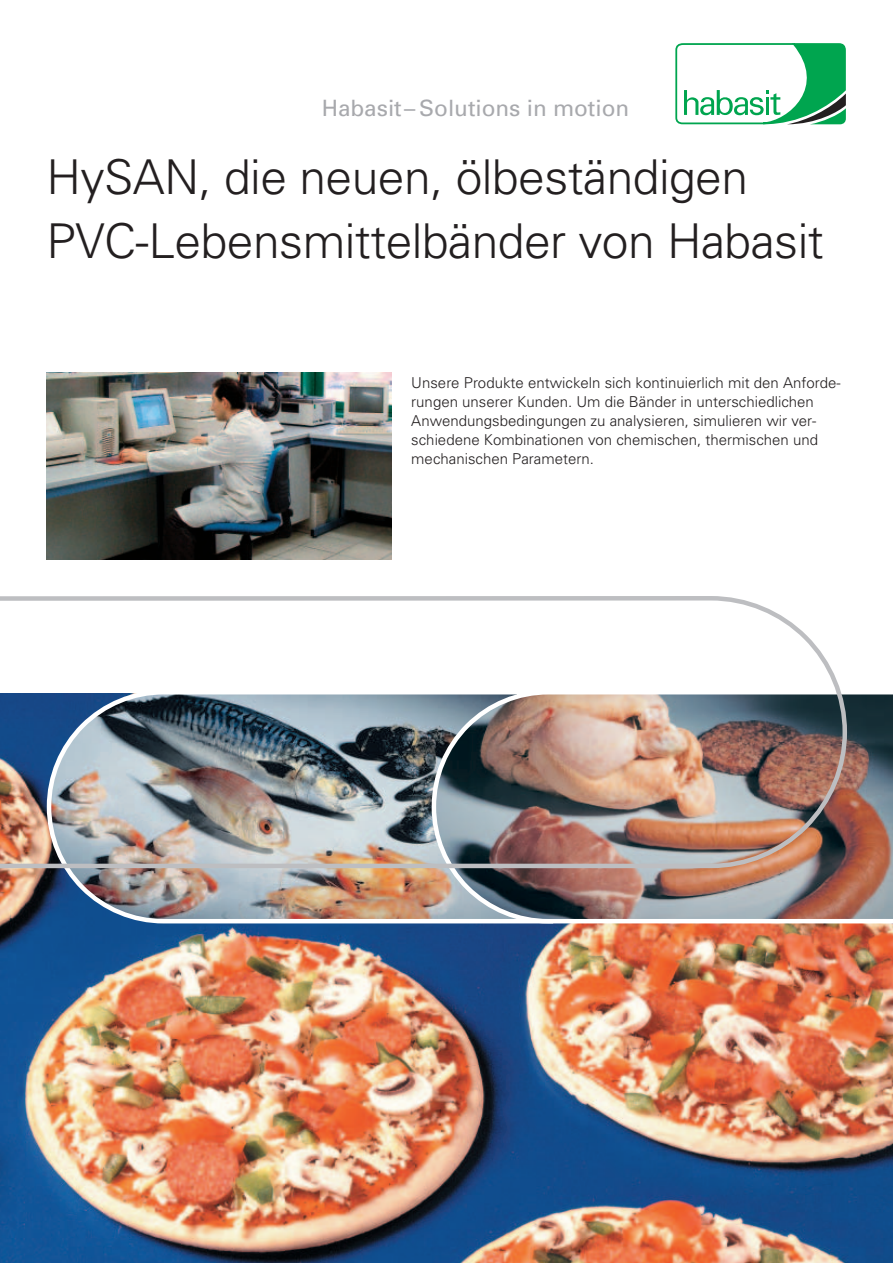
<style>
.page{position:relative;width:893px;height:1263px;background:#fff}
.page>*{position:absolute;margin:0;border:0;box-sizing:border-box;transform-origin:0 0}
.t1{font:300 48px/64.5px "Univers";letter-spacing:-.01em;color:#231f20}
.t2{font:22.5px "Univers";color:#a8a9ad}
.t3{font:300 15px/19.2px "Univers";color:#231f20}
</style>
<div class="page">
<svg style="left:675px;top:43px;width:171px;height:81px"></svg>
<img style="left:0;top:694px;width:893px;height:569px">
<img style="left:164px;top:694px;width:268px;height:227px">
<img style="left:47px;top:693px;width:117px;height:230px">
<img style="left:548px;top:694px;width:345px;height:227px">
<img style="left:432px;top:694px;width:116px;height:229px">
<svg style="left:711px;top:596px;width:136px;height:272px"></svg>
<img style="left:47px;top:373px;width:344px;height:187px">
<h2 class="t2" style="left:322px;top:100px;width:309px">Habasit– Solutions in motion</h2>
<h1 class="t1" style="left:47px;top:149px;width:779px">HySAN, die neuen, ölbeständigen<br>PVC-Lebensmittelbänder von Habasit</h1>
<p class="t3" style="left:411px;top:374px;width:431px">Unsere Produkte entwickeln sich kontinuierlich mit den Anforde&shy;rungen unserer Kunden. Um die Bänder in unterschiedlichen Anwendungsbedingungen zu analysieren, simulieren wir ver&shy;schiedene Kombinationen von chemischen, thermischen und mechanischen Parametern.</p>
</div>
